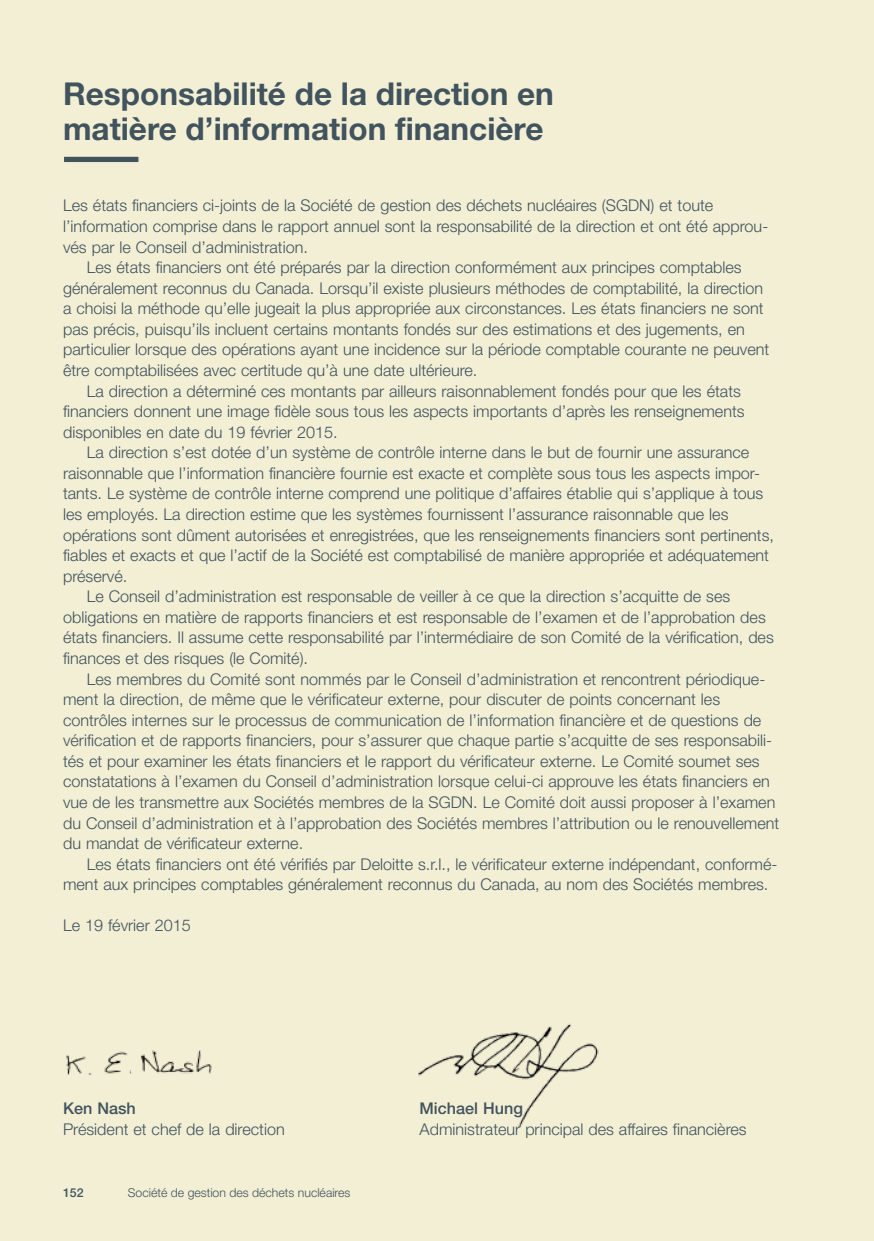
<style>
.page{position:relative;width:874px;height:1241px;background:#fff}
.page>*{position:absolute;margin:0;border:0;box-sizing:border-box;transform-origin:0 0}
.t1{font:700 31.5px/35px "Helvetica Neue LT Std";color:#41535d}
.t2{font:300 16.1px "Helvetica Neue LT Std";color:#41535d}
.t3{font:500 16.1px "Helvetica Neue LT Std";color:#41535d}
.t4{font:300 12.25px "Helvetica Neue LT Std";color:#41535d}
.t5{font:500 12.25px "Helvetica Neue LT Std";color:#41535d}
</style>
<div class="page">
<div style="left:0;top:0;width:873px;height:1240px;background:#f2efd5"></div>
<div style="left:64px;top:157px;width:74px;height:5px;background:#41535d"></div>
<img style="left:66px;top:1050px;width:146px;height:25px">
<img style="left:418px;top:1023px;width:181px;height:105px">
<h1 class="t1" style="left:63px;top:76px;width:492px">Responsabilité de la direction en matière d’information financière</h1>
<p class="t2" style="left:63px;top:196px;width:651px">Les états financiers ci-joints de la Société de gestion des déchets nucléaires (SGDN) et toute</p>
<p class="t2" style="left:63px;top:216px;width:706px">l’information comprise dans le rapport annuel sont la responsabilité de la direction et ont été approu-</p>
<p class="t2" style="left:63px;top:237px;width:246px">vés par le Conseil d’administration.</p>
<p class="t2" style="left:87px;top:257px;width:656px">Les états financiers ont été préparés par la direction conformément aux principes comptables</p>
<p class="t2" style="left:63px;top:278px;width:701px">généralement reconnus du Canada. Lorsqu’il existe plusieurs méthodes de comptabilité, la direction</p>
<p class="t2" style="left:63px;top:298px;width:701px">a choisi la méthode qu’elle jugeait la plus appropriée aux circonstances. Les états financiers ne sont</p>
<p class="t2" style="left:63px;top:319px;width:683px">pas précis, puisqu’ils incluent certains montants fondés sur des estimations et des jugements, en</p>
<p class="t2" style="left:63px;top:340px;width:707px">particulier lorsque des opérations ayant une incidence sur la période comptable courante ne peuvent</p>
<p class="t2" style="left:63px;top:360px;width:415px">être comptabilisées avec certitude qu’à une date ultérieure.</p>
<p class="t2" style="left:87px;top:381px;width:655px">La direction a déterminé ces montants par ailleurs raisonnablement fondés pour que les états</p>
<p class="t2" style="left:63px;top:401px;width:682px">financiers donnent une image fidèle sous tous les aspects importants d’après les renseignements</p>
<p class="t2" style="left:63px;top:422px;width:276px">disponibles en date du 19 février 2015.</p>
<p class="t2" style="left:87px;top:442px;width:663px">La direction s’est dotée d’un système de contrôle interne dans le but de fournir une assurance</p>
<p class="t2" style="left:63px;top:463px;width:698px">raisonnable que l’information financière fournie est exacte et complète sous tous les aspects impor-</p>
<p class="t2" style="left:63px;top:483px;width:701px">tants. Le système de contrôle interne comprend une politique d’affaires établie qui s’applique à tous</p>
<p class="t2" style="left:63px;top:504px;width:666px">les employés. La direction estime que les systèmes fournissent l’assurance raisonnable que les</p>
<p class="t2" style="left:63px;top:525px;width:712px">opérations sont dûment autorisées et enregistrées, que les renseignements financiers sont pertinents,</p>
<p class="t2" style="left:63px;top:545px;width:707px">fiables et exacts et que l’actif de la Société est comptabilisé de manière appropriée et adéquatement</p>
<p class="t2" style="left:63px;top:566px;width:66px">préservé.</p>
<p class="t2" style="left:87px;top:586px;width:644px">Le Conseil d’administration est responsable de veiller à ce que la direction s’acquitte de ses</p>
<p class="t2" style="left:63px;top:607px;width:703px">obligations en matière de rapports financiers et est responsable de l’examen et de l’approbation des</p>
<p class="t2" style="left:63px;top:627px;width:712px">états financiers. Il assume cette responsabilité par l’intermédiaire de son Comité de la vérification, des</p>
<p class="t2" style="left:63px;top:648px;width:246px">finances et des risques (le Comité).</p>
<p class="t2" style="left:87px;top:668px;width:679px">Les membres du Comité sont nommés par le Conseil d’administration et rencontrent périodique-</p>
<p class="t2" style="left:63px;top:689px;width:658px">ment la direction, de même que le vérificateur externe, pour discuter de points concernant les</p>
<p class="t2" style="left:63px;top:710px;width:699px">contrôles internes sur le processus de communication de l’information financière et de questions de</p>
<p class="t2" style="left:63px;top:730px;width:710px">vérification et de rapports financiers, pour s’assurer que chaque partie s’acquitte de ses responsabili-</p>
<p class="t2" style="left:63px;top:751px;width:697px">tés et pour examiner les états financiers et le rapport du vérificateur externe. Le Comité soumet ses</p>
<p class="t2" style="left:63px;top:771px;width:708px">constatations à l’examen du Conseil d’administration lorsque celui-ci approuve les états financiers en</p>
<p class="t2" style="left:63px;top:792px;width:713px">vue de les transmettre aux Sociétés membres de la SGDN. Le Comité doit aussi proposer à l’examen</p>
<p class="t2" style="left:63px;top:812px;width:717px">du Conseil d’administration et à l’approbation des Sociétés membres l’attribution ou le renouvellement</p>
<p class="t2" style="left:63px;top:833px;width:241px">du mandat de vérificateur externe.</p>
<p class="t2" style="left:87px;top:854px;width:692px">Les états financiers ont été vérifiés par Deloitte s.r.l., le vérificateur externe indépendant, conformé-</p>
<p class="t2" style="left:63px;top:874px;width:706px">ment aux principes comptables généralement reconnus du Canada, au nom des Sociétés membres.</p>
<p class="t2" style="left:63px;top:915px;width:129px">Le 19 février 2015</p>
<p class="t3" style="left:63px;top:1098px;width:74px">Ken Nash</p>
<p class="t2" style="left:63px;top:1118px;width:223px">Président et chef de la direction</p>
<p class="t5" style="left:63px;top:1184px;width:22px">152</p>
<p class="t4" style="left:128px;top:1184px;width:224px">Société de gestion des déchets nucléaires</p>
<p class="t3" style="left:419px;top:1098px;width:105px">Michael Hung</p>
<p class="t2" style="left:419px;top:1118px;width:328px">Administrateur principal des affaires financières</p>
</div>
